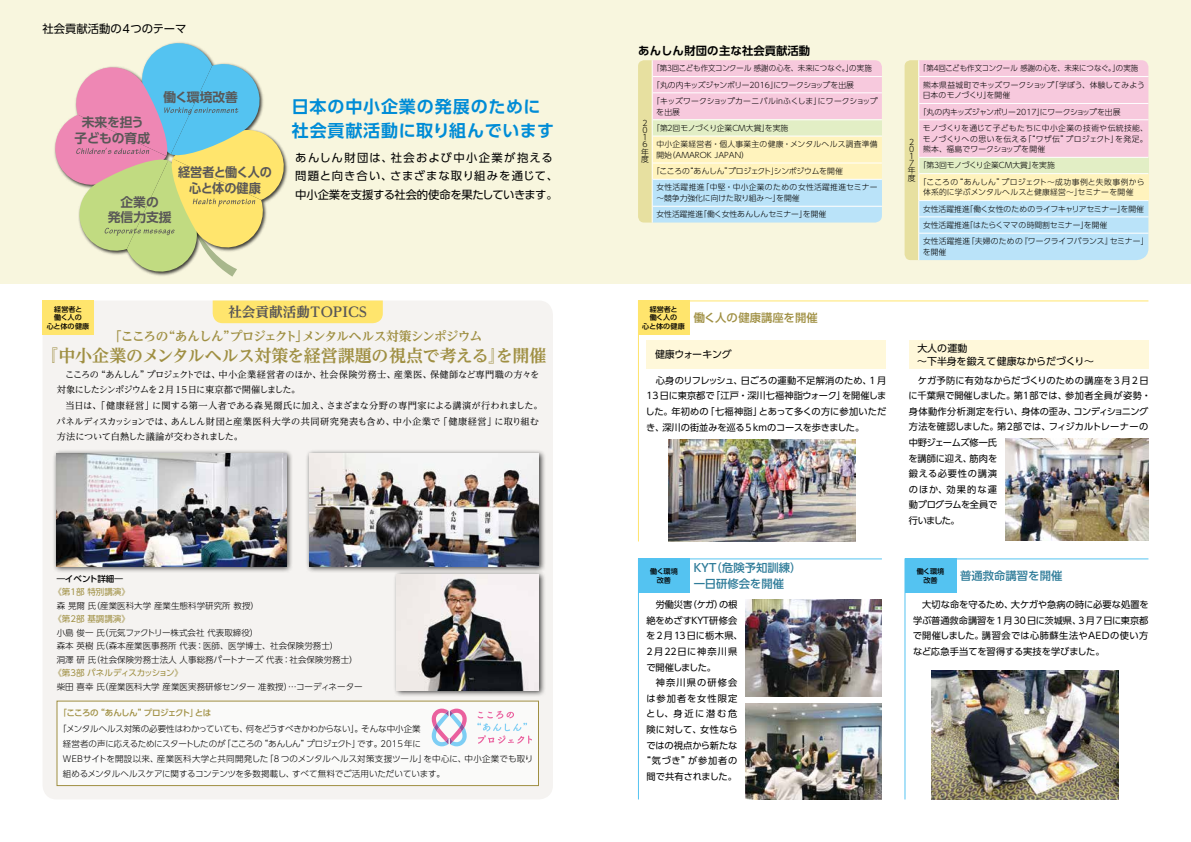
<style>
.page{position:relative;width:1191px;height:842px;background:#fff}
.page>*{position:absolute;margin:0;border:0;box-sizing:border-box;transform-origin:0 0}
.t1{font:700 17px "UD Reimin Pro";letter-spacing:-.015em;color:#9f8f42}
.t2{font:700 17px/23.4px "UD Shin Go Pro De";letter-spacing:.05em;color:#008cd6}
.t3{font:700 expanded 13.6px "UD Reimin Pro";letter-spacing:-.11em;color:#595757}
.t4{font:700 12.8px "UD Reimin Pro";letter-spacing:-.075em;color:#9f8f42}
.t5{font:700 12.8px/15.6px "UD Shin Go Pro De";color:#595757;text-align:center}
.t6{font:700 12.8px/15.6px "UD Shin Go Pro De";letter-spacing:-.025em;color:#595757;text-align:center;scale:.95 1}
.t7{font:11.3px/18.4px "UD Shin Go Pro";letter-spacing:.055em;color:#000}
.t8{font:500 11.3px/15.6px "UD Shin Go Pro";color:#2f7c99}
.t9{font:700 11.3px "UD Shin Go Pro De";color:#000}
.t10{font:11.3px "UD Shin Go Pro";color:#000}
.t11{font:500 11.3px "UD Shin Go Pro";color:#9f8f42}
.t12{font:9.9px/12.8px "UD Shin Go Pro";color:#000}
.t13{font:9.9px "UD Shin Go Pro";letter-spacing:-.02em;color:#000}
.t14{font:9.2px/15.6px "UD Shin Go Pro";letter-spacing:.005em;color:#000;text-align:justify}
.t15{font:9.2px/15.6px "UD Reimin Pro";letter-spacing:-.015em;color:#000}
.t16{font:9.2px/15.6px "UD Reimin Pro";letter-spacing:-.035em;color:#000}
.t17{font:9.2px/15.6px "UD Shin Go Pro";letter-spacing:.055em;color:#000;text-align:right}
.t18{font:300 8.5px/14.9px "UD Shin Go Pro";color:#000}
.t19{font:500 8.5px "UD Shin Go Pro";letter-spacing:-.075em;color:#9f8f42}
.t20{font:8.5px "UD Shin Go Pro";color:#9f8f42}
.t21{font:8.5px "UD Shin Go Pro";letter-spacing:-.065em;color:#9f8f42}
.t22{font:500 8.5px "UD Shin Go Pro";color:#000}
.t23{font:300 7.8px/7.3px "UD Shin Go Pro";color:#000}
.t24{font:300 7.8px/16.3px "UD Shin Go Pro";color:#000;scale:.95 1}
.t25{font:300 7.8px/10.6px "UD Shin Go Pro";letter-spacing:.02em;color:#000}
.t26{font:300 7.8px "UD Shin Go Pro";letter-spacing:-.025em;color:#000}
.t27{font:300 7.8px "UD Shin Go Pro";letter-spacing:.025em;color:#000}
.t28{font:300 7.8px "UD Shin Go Pro";letter-spacing:.035em;color:#000}
.t29{font:300 7.8px "UD Shin Go Pro";letter-spacing:.05em;color:#000}
.t30{font:300 7.8px "UD Shin Go Pro";letter-spacing:-.035em;color:#000}
.t31{font:500 7.1px/8.5px "UD Shin Go Pro";color:#000;text-align:center}
</style>
<div class="page">
<div style="left:43px;top:300px;width:510px;height:499px;background:#f5f3f1;border-radius:14px"></div>
<div style="left:0;top:0;width:1191px;height:283px;background:#f8f6de"></div>
<svg style="left:54px;top:42px;width:234px;height:235px"></svg>
<div style="left:213px;top:300px;width:170px;height:23px;background:#ffe56d"></div>
<svg style="left:638px;top:60px;width:244px;height:163px;background:#e7dfd6"></svg>
<hr style="left:652px;top:76px;width:230px;height:1px;background:#fff">
<hr style="left:652px;top:92px;width:230px;height:1px;background:#fff">
<hr style="left:652px;top:119px;width:230px;height:1px;background:#fff">
<hr style="left:652px;top:136px;width:230px;height:1px;background:#fff">
<hr style="left:652px;top:163px;width:230px;height:1px;background:#fff">
<hr style="left:652px;top:179px;width:230px;height:1px;background:#fff">
<hr style="left:652px;top:206px;width:230px;height:1px;background:#fff">
<svg style="left:904px;top:60px;width:244px;height:200px;background:#e5dbdc"></svg>
<div style="left:43px;top:300px;width:51px;height:34px;background:#ffe56d"></div>
<div style="left:57px;top:701px;width:481px;height:84px;background:#fafaf9"></div>
<div style="left:57px;top:701px;width:482px;height:85px;border:1px solid #9f8f42"></div>
<svg style="left:638px;top:300px;width:511px;height:242px"></svg>
<div style="left:646px;top:340px;width:240px;height:29px;background:#fff8da"></div>
<div style="left:909px;top:340px;width:239px;height:29px;background:#fff8da"></div>
<img style="left:668px;top:439px;width:187px;height:102px">
<img style="left:1005px;top:439px;width:143px;height:102px">
<img style="left:638px;top:558px;width:244px;height:242px">
<img style="left:904px;top:558px;width:245px;height:242px">
<svg style="left:477px;top:711px;width:55px;height:33px"></svg>
<svg style="left:432px;top:709px;width:35px;height:37px"></svg>
<div style="left:53px;top:449px;width:240px;height:124px;background:#000;opacity:.75"></div>
<img style="left:57px;top:453px;width:229px;height:113px">
<div style="left:305px;top:449px;width:240px;height:124px;background:#000;opacity:.75"></div>
<img style="left:309px;top:453px;width:230px;height:113px">
<div style="left:393px;top:570px;width:152px;height:127px;background:#000;opacity:.75"></div>
<img style="left:397px;top:574px;width:142px;height:117px">
<div style="left:638px;top:300px;width:51px;height:34px;background:#ffe56d"></div>
<p class="t10" style="left:42px;top:19px;width:145px">社会貢献活動の4つのテーマ</p>
<h3 class="t5" style="left:75px;top:114px;width:77px">未来を担う子どもの育成</h3>
<h3 class="t5" style="left:163px;top:89px;width:76px">働く環境改善</h3>
<h3 class="t6" style="left:178px;top:164px;width:100px">経営者と働く人の心と体の健康</h3>
<h3 class="t5" style="left:108px;top:194px;width:65px">企業の<br>発信力支援</h3>
<h1 class="t2" style="left:292px;top:95px;width:264px">日本の中小企業の発展のために社会貢献活動に取り組んでいます</h1>
<p class="t7" style="left:295px;top:148px;width:264px">あんしん財団は、社会および中小企業が抱える問題と向き合い、さまざまな取り組みを通じて、中小企業を支援する社会的使命を果たしていきます。</p>
<h2 class="t3" style="left:228px;top:301px;width:143px">社会貢献活動ＴＯＰＩＣＳ</h2>
<h3 class="t4" style="left:109px;top:326px;width:375px">「こころの“あんしん”プロジェクト」メンタルヘルス対策シンポジウム</h3>
<h1 class="t1" style="left:41px;top:342px;width:507px">『中小企業のメンタルヘルス対策を経営課題の視点で考える』を開催</h1>
<p class="t16" style="left:57px;top:366px;width:484px;text-indent:8px">こころの“あんしん”プロジェクトでは、中小企業経営者のほか、社会保険労務士、産業医、保健師など専門職の方々を対象にしたシンポジウムを 2 月 15 日に東京都で開催しました。</p>
<p class="t15" style="left:57px;top:397px;width:488px;text-indent:9px">当日は、「健康経営」に関する第一人者である森晃爾氏に加え、さまざまな分野の専門家による講演が行われました。パネルディスカッションでは、あんしん財団と産業医科大学の共同研究発表も含め、中小企業で「健康経営」に取り組む方法について白熱した議論が交わされました。</p>
<p class="t31" style="left:47px;top:305px;width:44px">経営者と<br>働く人の<br>心と体の健康</p>
<p class="t9" style="left:638px;top:42px;width:174px">あんしん財団の主な社会貢献活動</p>
<p class="t23" style="left:641px;top:119px;width:9px">２<br>０<br>１<br>６年度</p>
<p class="t24" style="left:652px;top:60px;width:239px">「第３回こども作文コンクール 感謝の心を、未来につなぐ。」の実施「丸の内キッズジャンボリー2016」にワークショップを出展<br>「キッズワークショップカーニバルinふくしま」にワークショップ</p>
<p class="t23" style="left:656px;top:108px;width:25px">を出展</p>
<p class="t23" style="left:652px;top:124px;width:138px">「第２回モノづくり企業CM大賞」を実施</p>
<p class="t27" style="left:656px;top:138px;width:223px">中小企業経営者・個人事業主の健康・メンタルヘルス調査準備</p>
<p class="t23" style="left:656px;top:151px;width:94px">開始（AMAROK JAPAN）</p>
<p class="t30" style="left:652px;top:165px;width:192px">「こころの“あんしん”プロジェクト」シンポジウムを開催</p>
<p class="t28" style="left:656px;top:181px;width:223px">女性活躍推進｢中堅・中小企業のための女性活躍推進セミナー</p>
<p class="t23" style="left:656px;top:190px;width:171px;line-height:16.3px">～競争力強化に向けた取り組み～｣を開催<br>女性活躍推進｢働く女性あんしんセミナー｣を開催</p>
<p class="t24" style="left:923px;top:60px;width:235px;text-indent:-4px">「第４回こども作文コンクール 感謝の心を、未来につなぐ。」の実施熊本県益城町でキッズワークショップ「学ぼう、体験してみよう</p>
<p class="t23" style="left:923px;top:91px;width:89px">日本のモノづくり」を開催</p>
<p class="t26" style="left:918px;top:105px;width:203px">「丸の内キッズジャンボリー2017」にワークショップを出展</p>
<p class="t29" style="left:923px;top:122px;width:227px">モノづくりを通じて子どもたちに中小企業の技術や伝統技能、</p>
<p class="t25" style="left:923px;top:133px;width:226px">モノづくりへの思いを伝える「“ワザ伝”プロジェクト」を発足。熊本、福島でワークショップを開催</p>
<p class="t23" style="left:918px;top:157px;width:227px;line-height:16.3px">「第３回モノづくり企業CM大賞」を実施<br>「こころの“あんしん”プロジェクト～成功事例と失敗事例から</p>
<p class="t23" style="left:923px;top:184px;width:227px;line-height:16.3px">体系的に学ぶメンタルヘルスと健康経営～」セミナーを開催<br>女性活躍推進「働く女性のためのライフキャリアセミナー」を開催女性活躍推進「はたらくママの時間割セミナー」を開催<br>女性活躍推進「夫婦のための『ワークライフバランス』セミナー」</p>
<p class="t23" style="left:922px;top:248px;width:25px">を開催</p>
<p class="t23" style="left:907px;top:138px;width:9px">２<br>０<br>１<br>７年度</p>
<p class="t31" style="left:642px;top:305px;width:44px">経営者と<br>働く人の<br>心と体の健康</p>
<p class="t11" style="left:693px;top:308px;width:126px">働く人の健康講座を開催</p>
<p class="t13" style="left:655px;top:346px;width:78px">健康ウォーキング</p>
<p class="t12" style="left:917px;top:341px;width:178px">大人の運動<br>～下半身を鍛えて健康なからだづくり～</p>
<p class="t14" style="left:645px;top:372px;width:242px;text-indent:10px">心身のリフレッシュ、日ごろの運動不足解消のため、1月13日に東京都で「江戸・深川七福神詣ウォーク」を開催しました。年初めの「七福神詣」とあって多くの方に参加いただき、深川の街並みを巡る5ｋｍのコースを歩きました。</p>
<p class="t14" style="left:908px;top:372px;width:244px;text-align:left;text-indent:9px">ケガ予防に有効なからだづくりのための講座を3月2日に千葉県で開催しました。第１部では、参加者全員が姿勢・身体動作分析測定を行い、身体の歪み、コンディショニング方法を確認しました。第２部では、フィジカルトレーナーの中野ジェームズ修一氏<br>を講師に迎え、筋肉を<br>鍛える必要性の講演<br>のほか、効果的な運<br>動プログラムを全員で<br>行いました。</p>
<p class="t8" style="left:691px;top:560px;width:111px">ＫＹＴ（危険予知訓練）一日研修会を開催</p>
<p class="t31" style="left:650px;top:567px;width:29px">働く環境改善</p>
<p class="t31" style="left:916px;top:567px;width:29px">働く環境改善</p>
<p class="t22" style="left:57px;top:572px;width:68px">―イベント詳細―</p>
<p class="t8" style="left:960px;top:567px;width:104px">普通救命講習を開催</p>
<p class="t20" style="left:53px;top:585px;width:78px">《第1部 特別講演》</p>
<p class="t18" style="left:57px;top:598px;width:204px">森 晃爾 氏（産業医科大学 産業生態科学研究所 教授）</p>
<p class="t20" style="left:53px;top:612px;width:78px">《第2部 基調講演》</p>
<p class="t18" style="left:57px;top:625px;width:302px;line-height:13.5px">小島 俊一 氏（元気ファクトリー株式会社 代表取締役）<br>森本 英樹 氏（森本産業医事務所 代表：医師、医学博士、社会保険労務士）<br>洞澤 研 氏（社会保険労務士法人 人事総務パートナーズ 代表：社会保険労務士）</p>
<p class="t21" style="left:53px;top:666px;width:131px">《第3部 パネルディスカッション》</p>
<p class="t18" style="left:57px;top:678px;width:307px">柴田 喜幸 氏（産業医科大学 産業医実務研修センター 准教授）…コーディネーター</p>
<p class="t14" style="left:913px;top:597px;width:237px;text-indent:9px">大切な命を守るため、大ケガや急病の時に必要な処置を学ぶ普通救命講習を1月30日に茨城県、3月7日に東京都で開催しました。講習会では心肺蘇生法やＡＥＤの使い方など応急手当てを習得する実技を学びました。</p>
<p class="t14" style="left:646px;top:597px;width:98px;text-align:left;text-indent:9px">労働災害（ケガ）の根絶をめざすＫＹＴ研修会を2月13日に栃木県、<br>2月22日に神奈川県で開催しました。</p>
<p class="t17" style="left:642px;top:675px;width:97px">神奈川県の研修会<br>は参加者を女性限定とし、身近に潜む危険に対して、女性ならではの視点から新たな“気づき”が参加者の間で共有されました。</p>
<p class="t19" style="left:58px;top:706px;width:154px">「こころの“あんしん”プロジェクト」とは</p>
<p class="t18" style="left:63px;top:721px;width:472px;text-indent:-5px">「メンタルヘルス対策の必要性はわかっていても、何をどうすべきかわからない」。そんな中小企業<br>経営者の声に応えるためにスタートしたのが「こころの“あんしん”プロジェクト」です。2015 年に<br>ＷＥＢサイトを開設以来、産業医科大学と共同開発した「8つのメンタルヘルス対策支援ツール」を中心に、中小企業でも取り組めるメンタルヘルスケアに関するコンテンツを多数掲載し、すべて無料でご活用いただいています。</p>
</div>
